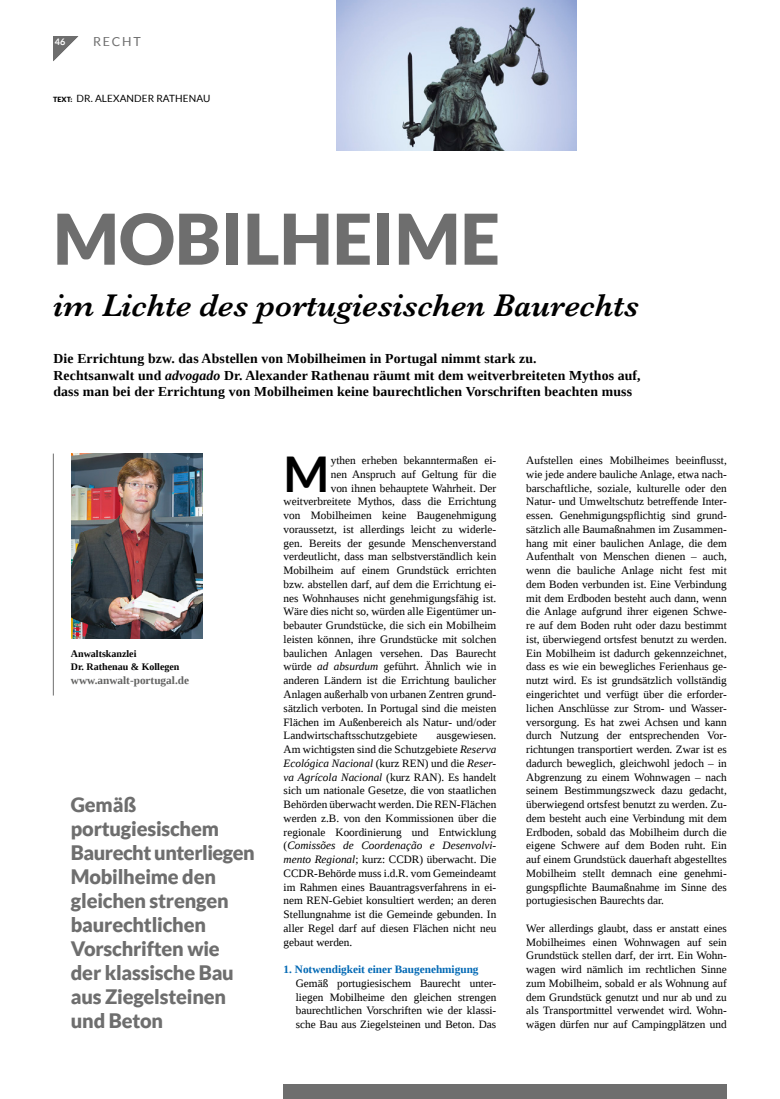
<style>
.page{position:relative;width:780px;height:1099px;background:#fff}
.page>*{position:absolute;margin:0;border:0;box-sizing:border-box;transform-origin:0 0}
.Headline{font:900 70px "Lato";color:#6e6e6e}
.Body{font:700 49.25px "Lato";color:#000}
.Headline_2{font:italic 600 32.5px "Baskerville";color:#000}
.Eyecatcher{font:900 20px/24px "Lato";letter-spacing:-.01em;color:#6e6e6e}
.Intro{font:700 13.75px "Liberation Serif";letter-spacing:.01em;color:#000}
.t1{font:12.5px "Lato";letter-spacing:.14em;color:#6e6e6e}
.Body-2{font:11.25px/13.8px "Liberation Serif";color:#000;text-align:justify}
.Body-3{font:700 11.25px "Liberation Serif";color:#0068b4}
.Web{font:700 11.25px "Liberation Serif";color:#636362}
.BU___regular{font:700 10px "Liberation Serif";color:#000}
.t2{font:10px "Lato";letter-spacing:.01em;color:#000}
.t3{font:700 9px "Lato";color:#fff}
.s1{font-weight:900;font-size:7.12px}
.s2{font-style:italic}
.s3{font-weight:700;color:#fff}
</style>
<div class="page">
<div style="left:283px;top:1084px;width:443px;height:14px;background:#6e6e6e"></div>
<svg style="left:53px;top:36px;width:25px;height:25px"></svg>
<img style="left:337px;top:0;width:239px;height:150px">
<img style="left:72px;top:454px;width:130px;height:184px">
<hr style="left:53px;top:453px;width:1px;height:242px;background:#6e6e6e">
<p class="t3" style="left:55px;top:37px;width:12px">46</p>
<p class="t1" style="left:93px;top:34px;width:49px">RECHT</p>
<p class="t2" style="left:53px;top:93px;width:159px"><span class="s1">TEXT:</span> DR. ALEXANDER RATHENAU</p>
<p class="Headline" style="left:53px;top:198px;width:448px">MOBILHEIME</p>
<p class="Headline_2" style="left:53px;top:283px;width:587px">im Lichte des portugiesischen Baurechts</p>
<p class="Intro" style="left:53px;top:349px;width:484px">Die Errichtung bzw. das Abstellen von Mobilheimen in Portugal nimmt stark zu.</p>
<p class="Intro" style="left:53px;top:366px;width:588px">Rechtsanwalt und <span class="s2">advogado</span> Dr. Alexander Rathenau räumt mit dem weitverbreiteten Mythos auf,</p>
<p class="Intro" style="left:53px;top:382px;width:580px">dass man bei der Errichtung von Mobilheimen keine baurechtlichen Vorschriften beachten muss</p>
<p class="BU___regular" style="left:71px;top:646px;width:67px">Anwaltskanzlei</p>
<p class="BU___regular" style="left:71px;top:660px;width:110px">Dr. Rathenau &amp; Kollegen</p>
<p class="Web" style="left:71px;top:673px;width:120px">www.anwalt-portugal.de</p>
<p class="Eyecatcher" style="left:71px;top:792px;width:67px">Gemäß</p>
<p class="Eyecatcher" style="left:71px;top:816px;width:149px">portugiesischem</p>
<p class="Eyecatcher" style="left:71px;top:840px;width:185px">Baurecht unterliegen</p>
<p class="Eyecatcher" style="left:71px;top:864px;width:159px">Mobilheime den gleichen strengen baurechtlichen<br>Vorschriften wie</p>
<p class="Eyecatcher" style="left:71px;top:960px;width:164px">der klassische Bau aus Ziegelsteinen</p>
<p class="Eyecatcher" style="left:71px;top:1008px;width:94px">und Beton</p>
<p class="Body" style="left:283px;top:445px;width:47px">M</p>
<p class="Body-2" style="left:331px;top:453px;width:167px">ythen erheben bekanntermaßen ei-</p>
<p class="Body-2" style="left:331px;top:467px;width:167px">nen Anspruch auf Geltung für die</p>
<p class="Body-2" style="left:331px;top:481px;width:167px">von ihnen behauptete Wahrheit. Der</p>
<p class="Body-2" style="left:283px;top:494px;width:214px">weitverbreitete Mythos, dass die Errichtung</p>
<p class="Body-2" style="left:283px;top:508px;width:214px">von Mobilheimen keine Baugenehmigung</p>
<p class="Body-2" style="left:283px;top:522px;width:214px">voraussetzt, ist allerdings leicht zu widerle-</p>
<p class="Body-2" style="left:283px;top:536px;width:214px">gen. Bereits der gesunde Menschenverstand</p>
<p class="Body-2" style="left:283px;top:549px;width:214px">verdeutlicht, dass man selbstverständlich kein</p>
<p class="Body-2" style="left:283px;top:563px;width:214px">Mobilheim auf einem Grundstück errichten</p>
<p class="Body-2" style="left:283px;top:577px;width:214px">bzw. abstellen darf, auf dem die Errichtung ei-</p>
<p class="Body-2" style="left:283px;top:591px;width:214px">nes Wohnhauses nicht genehmigungsfähig ist.</p>
<p class="Body-2" style="left:283px;top:604px;width:214px">Wäre dies nicht so, würden alle Eigentümer un-</p>
<p class="Body-2" style="left:283px;top:618px;width:214px">bebauter Grundstücke, die sich ein Mobilheim</p>
<p class="Body-2" style="left:283px;top:632px;width:214px">leisten können, ihre Grundstücke mit solchen</p>
<p class="Body-2" style="left:283px;top:646px;width:214px">baulichen Anlagen versehen. Das Baurecht</p>
<p class="Body-2" style="left:283px;top:659px;width:214px">würde <span class="s2">ad absurdum</span> geführt. Ähnlich wie in</p>
<p class="Body-2" style="left:283px;top:673px;width:214px">anderen Ländern ist die Errichtung baulicher</p>
<p class="Body-2" style="left:283px;top:687px;width:214px">Anlagen außerhalb von urbanen Zentren grund-</p>
<p class="Body-2" style="left:283px;top:701px;width:214px">sätzlich verboten. In Portugal sind die meisten</p>
<p class="Body-2" style="left:283px;top:714px;width:214px">Flächen im Außenbereich als Natur- und/oder</p>
<p class="Body-2" style="left:283px;top:728px;width:135px">Landwirtschaftsschutzgebiete</p>
<p class="Body-2" style="left:283px;top:728px;width:214px;text-indent:153px">ausgewiesen.<br>Am wichtigsten sind die Schutzgebiete <span class="s2">Reserva Ecológica Nacional</span> (kurz REN) und die <span class="s2">Reser&shy;va Agrícola Nacional</span> (kurz RAN). Es handelt sich um nationale Gesetze, die von staatlichen Behörden überwacht werden. Die REN-Flächen werden z.B. von den Kommissionen über die regionale Koordinierung und Entwicklung (<span class="s2">Comissões de Coordenação e Desenvolvi&shy;mento Regional</span>; kurz: CCDR) überwacht. Die CCDR-Behörde muss i.d.R. vom Gemeindeamt im Rahmen eines Bauantragsverfahrens in ei&shy;nem REN-Gebiet konsultiert werden; an deren Stellungnahme ist die Gemeinde gebunden. In aller Regel darf auf diesen Flächen nicht neu gebaut werden.</p>
<p class="Body-3" style="left:283px;top:961px;width:196px">1. Notwendigkeit einer Baugenehmigung</p>
<p class="Body-2" style="left:296px;top:976px;width:202px;text-indent:-12px"><span class="s3">1)</span> Gemäß portugiesischem Baurecht unter&shy;liegen Mobilheime den gleichen strengen baurechtlichen Vorschriften wie der klassi&shy;sche Bau aus Ziegelsteinen und Beton. Das</p>
<p class="Body-2" style="left:526px;top:453px;width:202px">Aufstellen eines Mobilheimes beeinflusst, wie jede andere bauliche Anlage, etwa nach&shy;barschaftliche, soziale, kulturelle oder den Natur- und Umweltschutz betreffende Inter&shy;essen. Genehmigungspflichtig sind grund&shy;sätzlich alle Baumaßnahmen im Zusammen&shy;hang mit einer baulichen Anlage, die dem Aufenthalt von Menschen dienen – auch, wenn die bauliche Anlage nicht fest mit dem Boden verbunden ist. Eine Verbindung mit dem Erdboden besteht auch dann, wenn die Anlage aufgrund ihrer eigenen Schwe&shy;re auf dem Boden ruht oder dazu bestimmt ist, überwiegend ortsfest benutzt zu werden.<br>Ein Mobilheim ist dadurch gekennzeichnet, dass es wie ein bewegliches Ferienhaus ge&shy;nutzt wird. Es ist grundsätzlich vollständig eingerichtet und verfügt über die erforder&shy;lichen Anschlüsse zur Strom- und Wasser&shy;versorgung. Es hat zwei Achsen und kann durch Nutzung der entsprechenden Vor&shy;richtungen transportiert werden. Zwar ist es dadurch beweglich, gleichwohl jedoch – in Abgrenzung zu einem Wohnwagen – nach seinem Bestimmungszweck dazu gedacht, überwiegend ortsfest benutzt zu werden. Zu&shy;dem besteht auch eine Verbindung mit dem Erdboden, sobald das Mobilheim durch die eigene Schwere auf dem Boden ruht. Ein auf einem Grundstück dauerhaft abgestelltes Mobilheim stellt demnach eine genehmi&shy;gungspflichte Baumaßnahme im Sinne des portugiesischen Baurechts dar.</p>
<p class="Body-2" style="left:526px;top:921px;width:202px;text-indent:-12px"><span class="s3">1)</span> Wer allerdings glaubt, dass er anstatt eines Mobilheimes einen Wohnwagen auf sein Grundstück stellen darf, der irrt. Ein Wohn&shy;wagen wird nämlich im rechtlichen Sinne zum Mobilheim, sobald er als Wohnung auf dem Grundstück genutzt und nur ab und zu als Transportmittel verwendet wird. Wohn&shy;wägen dürfen nur auf Campingplätzen und</p>
</div>
